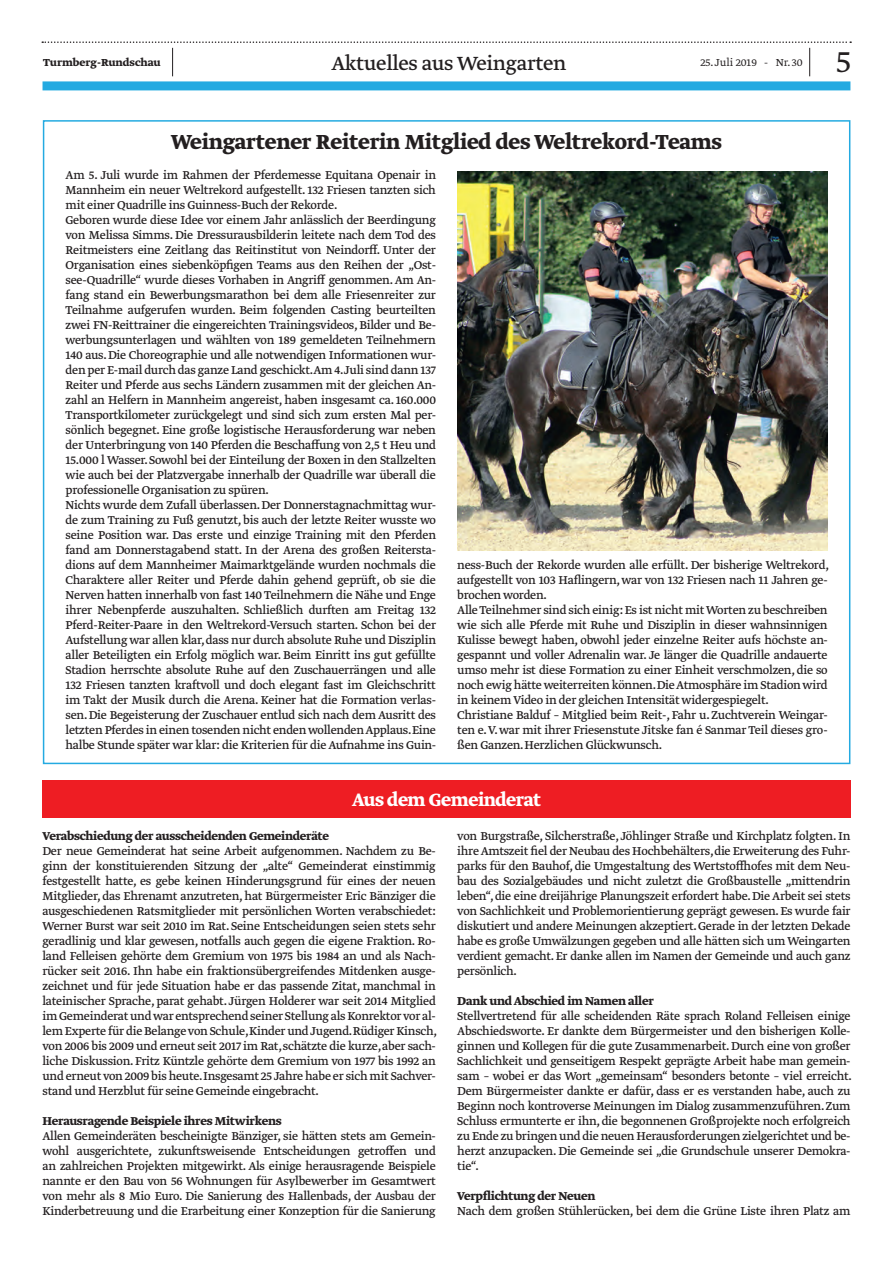
<style>
.page{position:relative;width:893px;height:1263px;background:#fff}
.page>*{position:absolute;margin:0;border:0;box-sizing:border-box;transform-origin:0 0}
.t1{font:300 36px "Greta Text Std";color:#231f20}
.t2{font:700 24px "Greta Text Std";letter-spacing:-.01em;color:#231f20}
.t3{font:22.5px "Greta Text Std";letter-spacing:-.015em;color:#231f20}
.t4{font:700 21px "Greta Text Std";letter-spacing:-.02em;color:#fff;scale:.95 1}
.t5{font:13.5px/15px "Greta Text Std";letter-spacing:-.02em;color:#231f20;text-align:justify}
.t6{font:700 13.5px "Greta Text Std";letter-spacing:-.02em;color:#231f20}
.t7{font:700 12px "Greta Text Std";color:#231f20}
.t8{font:300 12px "Greta Text Std";color:#231f20}
</style>
<div class="page">
<div style="left:43px;top:81px;width:807px;height:9px;background:#24aae1"></div>
<svg style="left:42px;top:41px;width:809px;height:35px"></svg>
<img style="left:457px;top:171px;width:371px;height:379px">
<div style="left:43px;top:780px;width:808px;height:37px;background:#ee1d23"></div>
<p class="t7" style="left:43px;top:56px;width:119px">Turmberg-Rundschau</p>
<h3 class="t3" style="left:331px;top:50px;width:237px">Aktuelles aus Weingarten</h3>
<p class="t8" style="left:700px;top:56px;width:104px">25. Juli 2019 - Nr. 30</p>
<h1 class="t1" style="left:836px;top:41px;width:16px">5</h1>
<h2 class="t2" style="left:171px;top:128px;width:552px">Weingartener Reiterin Mitglied des Weltrekord-Teams</h2>
<p class="t5" style="left:66px;top:168px;width:372px;text-align:left">Am 5. Juli wurde im Rahmen der Pferdemesse Equitana Openair in Mannheim ein neuer Weltrekord aufgestellt. 132 Friesen tanzten sich mit einer Quadrille ins Guinness-Buch der Rekorde.<br>Geboren wurde diese Idee vor einem Jahr anlässlich der Beerdingung von Melissa Simms. Die Dressurausbilderin leitete nach dem Tod des Reitmeisters eine Zeitlang das Reitinstitut von Neindorff. Unter der Organisation eines siebenköpfigen Teams aus den Reihen der „Ost&shy;see-Quadrille“ wurde dieses Vorhaben in Angriff genommen. Am An&shy;fang stand ein Bewerbungsmarathon bei dem alle Friesenreiter zur Teilnahme aufgerufen wurden. Beim folgenden Casting beurteilten zwei FN-Reittrainer die eingereichten Trainingsvideos, Bilder und Be&shy;werbungsunterlagen und wählten von 189 gemeldeten Teilnehmern 140 aus. Die Choreographie und alle notwendigen Informationen wur&shy;den per E-mail durch das ganze Land geschickt.Am 4.Juli sind dann 137<br>Reiter und Pferde aus sechs Ländern zusammen mit der gleichen An&shy;zahl an Helfern in Mannheim angereist, haben insgesamt ca. 160.000<br>Transportkilometer zurückgelegt und sind sich zum ersten Mal per&shy;sönlich begegnet. Eine große logistische Herausforderung war neben der Unterbringung von 140 Pferden die Beschaffung von 2,5 t Heu und 15.000 l Wasser. Sowohl bei der Einteilung der Boxen in den Stallzelten wie auch bei der Platzvergabe innerhalb der Quadrille war überall die professionelle Organisation zu spüren.<br>Nichts wurde dem Zufall überlassen. Der Donnerstagnachmittag wur&shy;de zum Training zu Fuß genutzt, bis auch der letzte Reiter wusste wo seine Position war. Das erste und einzige Training mit den Pferden fand am Donnerstagabend statt. In der Arena des großen Reitersta&shy;dions auf dem Mannheimer Maimarktgelände wurden nochmals die Charaktere aller Reiter und Pferde dahin gehend geprüft, ob sie die Nerven hatten innerhalb von fast 140 Teilnehmern die Nähe und Enge ihrer Nebenpferde auszuhalten. Schließlich durften am Freitag 132<br>Pferd-Reiter-Paare in den Weltrekord-Versuch starten. Schon bei der Aufstellung war allen klar, dass nur durch absolute Ruhe und Disziplin aller Beteiligten ein Erfolg möglich war. Beim Einritt ins gut gefüllte Stadion herrschte absolute Ruhe auf den Zuschauerrängen und alle 132 Friesen tanzten kraftvoll und doch elegant fast im Gleichschritt im Takt der Musik durch die Arena. Keiner hat die Formation verlas&shy;sen. Die Begeisterung der Zuschauer entlud sich nach dem Ausritt des letzten Pferdes in einen tosenden nicht enden wollenden Applaus.Eine halbe Stunde später war klar: die Kriterien für die Aufnahme ins Guin-</p>
<p class="t5" style="left:457px;top:558px;width:373px;text-align:left">ness-Buch der Rekorde wurden alle erfüllt. Der bisherige Weltrekord, aufgestellt von 103 Haflingern, war von 132 Friesen nach 11 Jahren ge&shy;brochen worden.<br>Alle Teilnehmer sind sich einig: Es ist nicht mit Worten zu beschreiben wie sich alle Pferde mit Ruhe und Disziplin in dieser wahnsinnigen Kulisse bewegt haben, obwohl jeder einzelne Reiter aufs höchste an&shy;gespannt und voller Adrenalin war. Je länger die Quadrille andauerte umso mehr ist diese Formation zu einer Einheit verschmolzen, die so noch ewig hätte weiterreiten können.Die Atmosphäre im Stadion wird in keinem Video in der gleichen Intensität widergespiegelt.<br>Christiane Balduf – Mitglied beim Reit-, Fahr u. Zuchtverein Weingar&shy;ten e. V. war mit ihrer Friesenstute Jitske fan é Sanmar Teil dieses gro&shy;ßen Ganzen. Herzlichen Glückwunsch.</p>
<h3 class="t4" style="left:352px;top:787px;width:201px">Aus dem Gemeinderat</h3>
<p class="t6" style="left:43px;top:828px;width:288px">Verabschiedung der ausscheidenden Gemeinderäte</p>
<p class="t5" style="left:43px;top:844px;width:396px">Der neue Gemeinderat hat seine Arbeit aufgenommen. Nachdem zu Be&shy;ginn der konstituierenden Sitzung der „alte“ Gemeinderat einstimmig festgestellt hatte, es gebe keinen Hinderungsgrund für eines der neuen Mitglieder, das Ehrenamt anzutreten, hat Bürgermeister Eric Bänziger die ausgeschiedenen Ratsmitglieder mit persönlichen Worten verabschiedet:<br>Werner Burst war seit 2010 im Rat. Seine Entscheidungen seien stets sehr geradlinig und klar gewesen, notfalls auch gegen die eigene Fraktion. Ro&shy;land Felleisen gehörte dem Gremium von 1975 bis 1984 an und als Nach&shy;rücker seit 2016. Ihn habe ein fraktionsübergreifendes Mitdenken ausge&shy;zeichnet und für jede Situation habe er das passende Zitat, manchmal in lateinischer Sprache, parat gehabt. Jürgen Holderer war seit 2014 Mitglied im Gemeinderat und war entsprechend seiner Stellung als Konrektor vor al&shy;lem Experte für die Belange von Schule,Kinder und Jugend.Rüdiger Kinsch, von 2006 bis 2009 und erneut seit 2017 im Rat, schätzte die kurze, aber sach&shy;liche Diskussion. Fritz Küntzle gehörte dem Gremium von 1977 bis 1992 an und erneut von 2009 bis heute.Insgesamt 25 Jahre habe er sich mit Sachver&shy;stand und Herzblut für seine Gemeinde eingebracht.</p>
<p class="t6" style="left:43px;top:1113px;width:241px">Herausragende Beispiele ihres Mitwirkens</p>
<p class="t5" style="left:43px;top:1129px;width:395px">Allen Gemeinderäten bescheinigte Bänziger, sie hätten stets am Gemein&shy;wohl ausgerichtete, zukunftsweisende Entscheidungen getroffen und an zahlreichen Projekten mitgewirkt. Als einige herausragende Beispiele nannte er den Bau von 56 Wohnungen für Asylbewerber im Gesamtwert von mehr als 8 Mio Euro. Die Sanierung des Hallenbads, der Ausbau der Kinderbetreuung und die Erarbeitung einer Konzeption für die Sanierung</p>
<p class="t5" style="left:457px;top:829px;width:395px">von Burgstraße, Silcherstraße, Jöhlinger Straße und Kirchplatz folgten. In ihre Amtszeit fiel der Neubau des Hochbehälters,die Erweiterung des Fuhr&shy;parks für den Bauhof, die Umgestaltung des Wertstoffhofes mit dem Neu&shy;bau des Sozialgebäudes und nicht zuletzt die Großbaustelle „mittendrin leben“, die eine dreijährige Planungszeit erfordert habe. Die Arbeit sei stets von Sachlichkeit und Problemorientierung geprägt gewesen. Es wurde fair diskutiert und andere Meinungen akzeptiert. Gerade in der letzten Dekade habe es große Umwälzungen gegeben und alle hätten sich um Weingarten verdient gemacht. Er danke allen im Namen der Gemeinde und auch ganz persönlich.</p>
<p class="t6" style="left:457px;top:993px;width:198px">Dank und Abschied im Namen aller</p>
<p class="t5" style="left:457px;top:1009px;width:396px">Stellvertretend für alle scheidenden Räte sprach Roland Felleisen einige Abschiedsworte. Er dankte dem Bürgermeister und den bisherigen Kolle&shy;ginnen und Kollegen für die gute Zusammenarbeit. Durch eine von großer Sachlichkeit und genseitigem Respekt geprägte Arbeit habe man gemein&shy;sam – wobei er das Wort „gemeinsam“ besonders betonte – viel erreicht.<br>Dem Bürgermeister dankte er dafür, dass er es verstanden habe, auch zu Beginn noch kontroverse Meinungen im Dialog zusammenzuführen. Zum Schluss ermunterte er ihn, die begonnenen Großprojekte noch erfolgreich zu Ende zu bringen und die neuen Herausforderungen zielgerichtet und be&shy;herzt anzupacken. Die Gemeinde sei „die Grundschule unserer Demokra&shy;tie“.</p>
<p class="t6" style="left:457px;top:1188px;width:140px">Verpflichtung der Neuen</p>
<p class="t5" style="left:457px;top:1204px;width:395px">Nach dem großen Stühlerücken, bei dem die Grüne Liste ihren Platz am</p>
</div>
